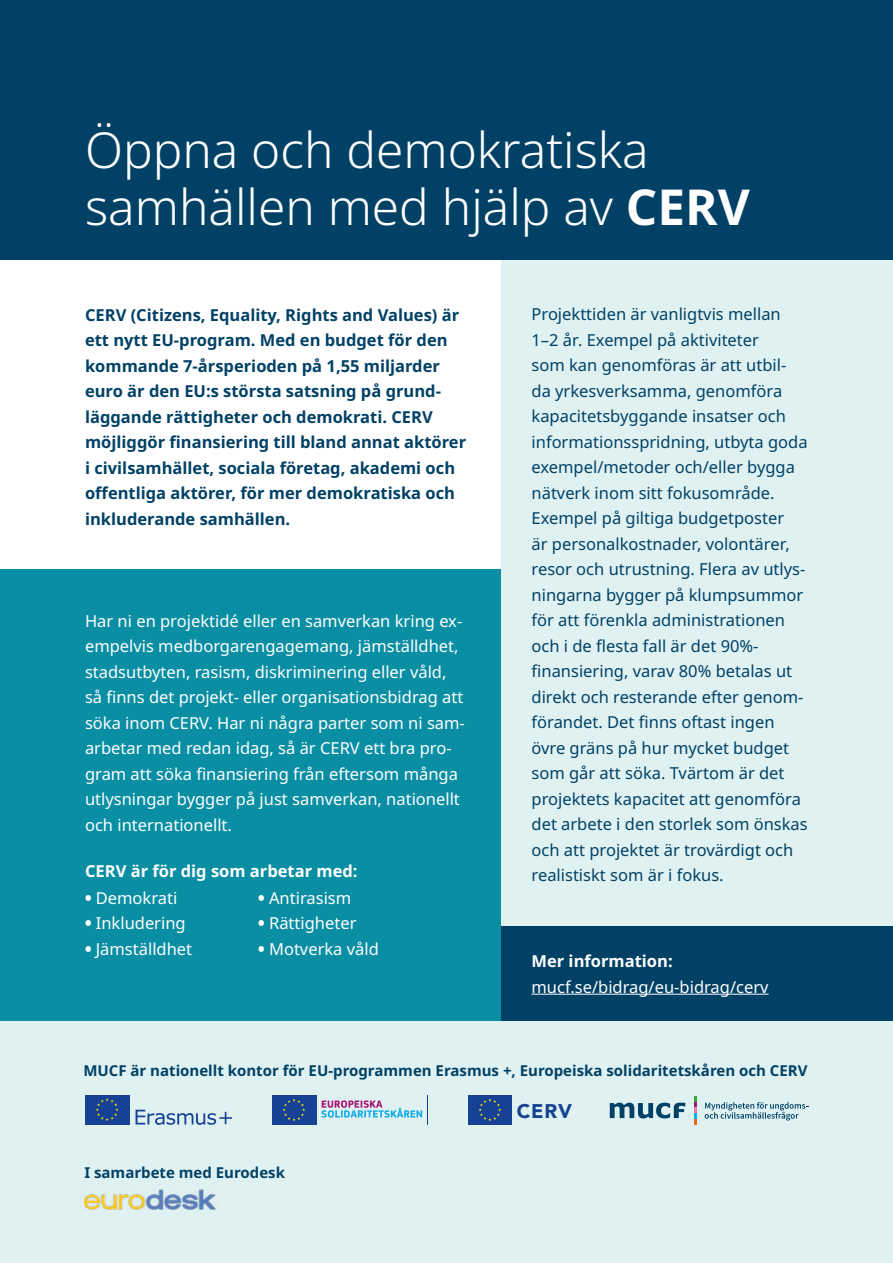
<style>
.page{position:relative;width:893px;height:1263px;background:#fff}
.page>*{position:absolute;margin:0;border:0;box-sizing:border-box;transform-origin:0 0}
.t1{font:300 49.5px/57px "Noto Sans";color:#fff}
.t2{font:900 19.8px "Avenir";color:#144391}
.t3{font:16.5px/25.5px "Noto Sans";color:#004165}
.t4{font:16.5px/25.5px "Noto Sans";color:#fff}
.t5{font:700 16.5px/25.5px "Noto Sans";color:#004165}
.t6{font:700 16.5px "Noto Sans";color:#fff}
.t7{font:700 15px "Noto Sans";color:#004165}
.s1{font-weight:700}
.s2{font-weight:900}
</style>
<div class="page">
<div style="left:0;top:1006px;width:893px;height:257px;background:#e0f1f2"></div>
<div style="left:0;top:569px;width:531px;height:451px;background:#098ea4"></div>
<img style="left:84px;top:1189px;width:132px;height:21px">
<div style="left:502px;top:260px;width:391px;height:738px;background:#e0f1f2"></div>
<div style="left:502px;top:926px;width:391px;height:94px;background:#004165"></div>
<div style="left:0;top:0;width:893px;height:260px;background:#004165"></div>
<svg style="left:136px;top:1110px;width:96px;height:15px"></svg>
<div style="left:85px;top:1095px;width:44px;height:29px;background:#164194"></div>
<svg style="left:96px;top:1098px;width:23px;height:23px"></svg>
<svg style="left:321px;top:1100px;width:101px;height:17px"></svg>
<hr style="left:427px;top:1095px;width:1px;height:30px;background:#164194">
<div style="left:272px;top:1095px;width:44px;height:30px;background:#164194"></div>
<svg style="left:283px;top:1099px;width:22px;height:22px"></svg>
<svg style="left:694px;top:1096px;width:2px;height:28px"></svg>
<svg style="left:705px;top:1102px;width:103px;height:18px"></svg>
<svg style="left:610px;top:1102px;width:75px;height:16px"></svg>
<div style="left:468px;top:1095px;width:44px;height:29px;background:#164194"></div>
<svg style="left:479px;top:1098px;width:22px;height:23px"></svg>
<hr style="left:531px;top:994px;width:238px;height:1px;background:#fff">
<h1 class="t1" style="left:85px;top:122px;width:666px">Öppna och demokratiska samhällen med hjälp av <span class="s1">CERV</span></h1>
<p class="t5" style="left:85px;top:302px;width:383px">CERV (Citizens, Equality, Rights and Values) är ett nytt EU-program. Med en budget för den kommande 7-årsperioden på 1,55 miljarder euro är den EU:s största satsning på grund&shy;läggande rättigheter och demokrati. CERV möjliggör finansiering till bland annat aktörer i civilsamhället, sociala företag, akademi och offentliga aktörer, för mer demokratiska och inkluderande samhällen.</p>
<p class="t4" style="left:85px;top:608px;width:381px">Har ni en projektidé eller en samverkan kring ex&shy;empelvis medborgarengagemang, jämställdhet, stadsutbyten, rasism, diskriminering eller våld, så finns det projekt- eller organisationsbidrag att söka inom CERV. Har ni några parter som ni sam&shy;arbetar med redan idag, så är CERV ett bra pro&shy;gram att söka finansiering från eftersom många utlysningar bygger på just samverkan, nationellt och internationellt.</p>
<p class="t6" style="left:85px;top:859px;width:274px">CERV är för dig som arbetar med:</p>
<p class="t4" style="left:85px;top:885px;width:94px"><span class="s2">•</span> Demokrati</p>
<p class="t4" style="left:85px;top:911px;width:102px"><span class="s2">•</span> Inkludering</p>
<p class="t4" style="left:85px;top:936px;width:109px"><span class="s2">•</span> Jämställdhet</p>
<p class="t4" style="left:258px;top:885px;width:94px"><span class="s2">•</span> Antirasism</p>
<p class="t4" style="left:258px;top:911px;width:100px"><span class="s2">•</span> Rättigheter</p>
<p class="t4" style="left:258px;top:936px;width:122px"><span class="s2">•</span> Motverka våld</p>
<p class="t3" style="left:531px;top:302px;width:278px">Projekttiden är vanligtvis mellan 1–2 år. Exempel på aktiviteter<br>som kan genomföras är att utbil&shy;da yrkesverksamma, genomföra kapacitetsbyggande insatser och informationsspridning, utbyta goda exempel/metoder och/eller bygga nätverk inom sitt fokusområde.<br>Exempel på giltiga budgetposter<br>är personalkostnader, volontärer, resor och utrustning. Flera av utlys&shy;ningarna bygger på klumpsummor för att förenkla administrationen och i de flesta fall är det 90%- finansiering, varav 80% betalas ut direkt och resterande efter genom&shy;förandet. Det finns oftast ingen övre gräns på hur mycket budget som går att söka. Tvärtom är det projektets kapacitet att genomföra det arbete i den storlek som önskas och att projektet är trovärdigt och realistiskt som är i fokus.</p>
<p class="t6" style="left:531px;top:949px;width:143px">Mer information:</p>
<p class="t4" style="left:531px;top:974px;width:239px">mucf.se/bidrag/eu-bidrag/cerv</p>
<p class="t7" style="left:83px;top:1059px;width:726px">MUCF är nationellt kontor för EU-programmen Erasmus +, Europeiska solidaritetskåren och CERV</p>
<p class="t7" style="left:84px;top:1162px;width:202px">I samarbete med Eurodesk</p>
<p class="t2" style="left:517px;top:1094px;width:57px">CERV</p>
</div>
